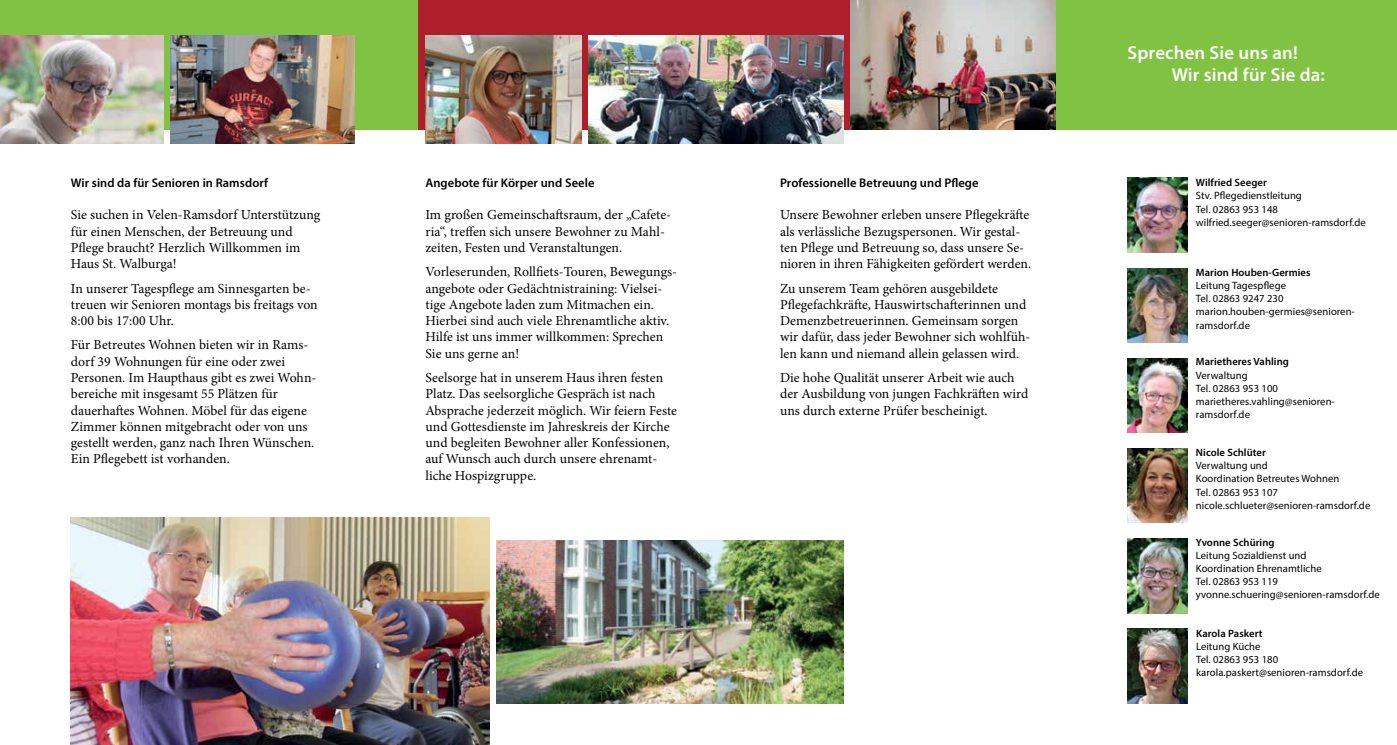
<style>
.page{position:relative;width:1397px;height:745px;background:#fff}
.page>*{position:absolute;margin:0;border:0;box-sizing:border-box;transform-origin:0 0}
.t1{font:600 18.75px/22.5px "Myriad Pro";letter-spacing:.01em;color:#fff}
.t2{font:13.75px/16.2px "Minion Pro";color:#000}
.t3{font:600 12.5px "Myriad Pro";letter-spacing:.005em;color:#000}
.t4{font:10.62px/13.1px "Myriad Pro";letter-spacing:.005em;color:#000}
.t5{font:600 10.62px "Myriad Pro";letter-spacing:.005em;color:#000}
</style>
<div class="page">
<div style="left:0;top:0;width:418px;height:129px;background:#80c342"></div>
<div style="left:418px;top:0;width:433px;height:129px;background:#af1e2b"></div>
<img style="left:0;top:35px;width:163px;height:108px">
<img style="left:850px;top:0;width:206px;height:129px">
<img style="left:170px;top:35px;width:184px;height:108px">
<img style="left:588px;top:35px;width:255px;height:108px">
<div style="left:1056px;top:0;width:340px;height:129px;background:#80c342"></div>
<img style="left:425px;top:35px;width:156px;height:108px">
<img style="left:1127px;top:178px;width:60px;height:74px">
<img style="left:1127px;top:448px;width:60px;height:74px">
<img style="left:71px;top:517px;width:418px;height:227px">
<img style="left:496px;top:540px;width:347px;height:163px">
<img style="left:1127px;top:358px;width:60px;height:74px">
<img style="left:1127px;top:268px;width:60px;height:74px">
<img style="left:1127px;top:538px;width:60px;height:74px">
<img style="left:1127px;top:628px;width:60px;height:75px">
<p class="t3" style="left:71px;top:174px;width:199px">Wir sind da für Senioren in Ramsdorf</p>
<p class="t2" style="left:71px;top:207px;width:251px">Sie suchen in Velen-Ramsdorf Unterstützung für einen Menschen, der Betreuung und Pflege braucht? Herzlich Willkommen im Haus St. Walburga!</p>
<p class="t2" style="left:71px;top:280px;width:248px">In unserer Tagespflege am Sinnesgarten be&shy;treuen wir Senioren montags bis freitags von<br>8:00 bis 17:00 Uhr.</p>
<p class="t2" style="left:71px;top:337px;width:247px">Für Betreutes Wohnen bieten wir in Rams&shy;dorf 39 Wohnungen für eine oder zwei Personen. Im Haupthaus gibt es zwei Wohn&shy;bereiche mit insgesamt 55 Plätzen für dauerhaftes Wohnen. Möbel für das eigene Zimmer können mitgebracht oder von uns gestellt werden, ganz nach Ihren Wünschen.<br>Ein Pflegebett ist vorhanden.</p>
<p class="t3" style="left:425px;top:174px;width:170px">Angebote für Körper und Seele</p>
<p class="t2" style="left:425px;top:207px;width:247px">Im großen Gemeinschaftsraum, der „Cafete&shy;ria“, treffen sich unsere Bewohner zu Mahl&shy;zeiten, Festen und Veranstaltungen.</p>
<p class="t2" style="left:425px;top:263px;width:253px">Vorleserunden, Rollfiets-Touren, Bewegungs&shy;angebote oder Gedächtnistraining: Vielsei&shy;tige Angebote laden zum Mitmachen ein.<br>Hierbei sind auch viele Ehrenamtliche aktiv.<br>Hilfe ist uns immer willkommen: Sprechen Sie uns gerne an!</p>
<p class="t2" style="left:425px;top:369px;width:253px">Seelsorge hat in unserem Haus ihren festen Platz. Das seelsorgliche Gespräch ist nach Absprache jederzeit möglich. Wir feiern Feste und Gottesdienste im Jahreskreis der Kirche und begleiten Bewohner aller Konfessionen, auf Wunsch auch durch unsere ehrenamt&shy;liche Hospizgruppe.</p>
<p class="t3" style="left:780px;top:174px;width:200px">Professionelle Betreuung und Pflege</p>
<p class="t2" style="left:780px;top:207px;width:252px">Unsere Bewohner erleben unsere Pflegekräfte als verlässliche Bezugspersonen. Wir gestal&shy;ten Pflege und Betreuung so, dass unsere Se&shy;nioren in ihren Fähigkeiten gefördert werden.</p>
<p class="t2" style="left:780px;top:280px;width:252px">Zu unserem Team gehören ausgebildete Pflegefachkräfte, Hauswirtschafterinnen und Demenzbetreuerinnen. Gemeinsam sorgen wir dafür, dass jeder Bewohner sich wohlfüh&shy;len kann und niemand allein gelassen wird.</p>
<p class="t2" style="left:780px;top:369px;width:250px">Die hohe Qualität unserer Arbeit wie auch der Ausbildung von jungen Fachkräften wird uns durch externe Prüfer bescheinigt.</p>
<h1 class="t1" style="left:1171px;top:40px;width:155px;text-indent:-44px">Sprechen Sie uns an!<br>Wir sind für Sie da:</h1>
<p class="t5" style="left:1195px;top:176px;width:72px">Wilfried Seeger</p>
<p class="t4" style="left:1195px;top:189px;width:171px">Stv. Pflegedienstleitung<br>Tel. 02863 953 148 wilfried.seeger@senioren-ramsdorf.de</p>
<p class="t5" style="left:1195px;top:265px;width:116px">Marion Houben-Germies</p>
<p class="t4" style="left:1195px;top:279px;width:160px">Leitung Tagespflege<br>Tel. 02863 9247 230 marion.houben-germies@senioren&shy;ramsdorf.de</p>
<p class="t5" style="left:1195px;top:355px;width:94px">Marietheres Vahling</p>
<p class="t4" style="left:1195px;top:368px;width:140px">Verwaltung<br>Tel. 02863 953 100 marietheres.vahling@senioren&shy;ramsdorf.de</p>
<p class="t5" style="left:1195px;top:445px;width:71px">Nicole Schlüter</p>
<p class="t4" style="left:1195px;top:458px;width:176px">Verwaltung und<br>Koordination Betreutes Wohnen<br>Tel. 02863 953 107 nicole.schlueter@senioren-ramsdorf.de</p>
<p class="t5" style="left:1195px;top:535px;width:80px">Yvonne Schüring</p>
<p class="t4" style="left:1195px;top:548px;width:185px">Leitung Sozialdienst und<br>Koordination Ehrenamtliche<br>Tel. 02863 953 119 yvonne.schuering@senioren-ramsdorf.de</p>
<p class="t5" style="left:1195px;top:625px;width:68px">Karola Paskert</p>
<p class="t4" style="left:1195px;top:639px;width:168px">Leitung Küche<br>Tel. 02863 953 180 karola.paskert@senioren-ramsdorf.de</p>
</div>
